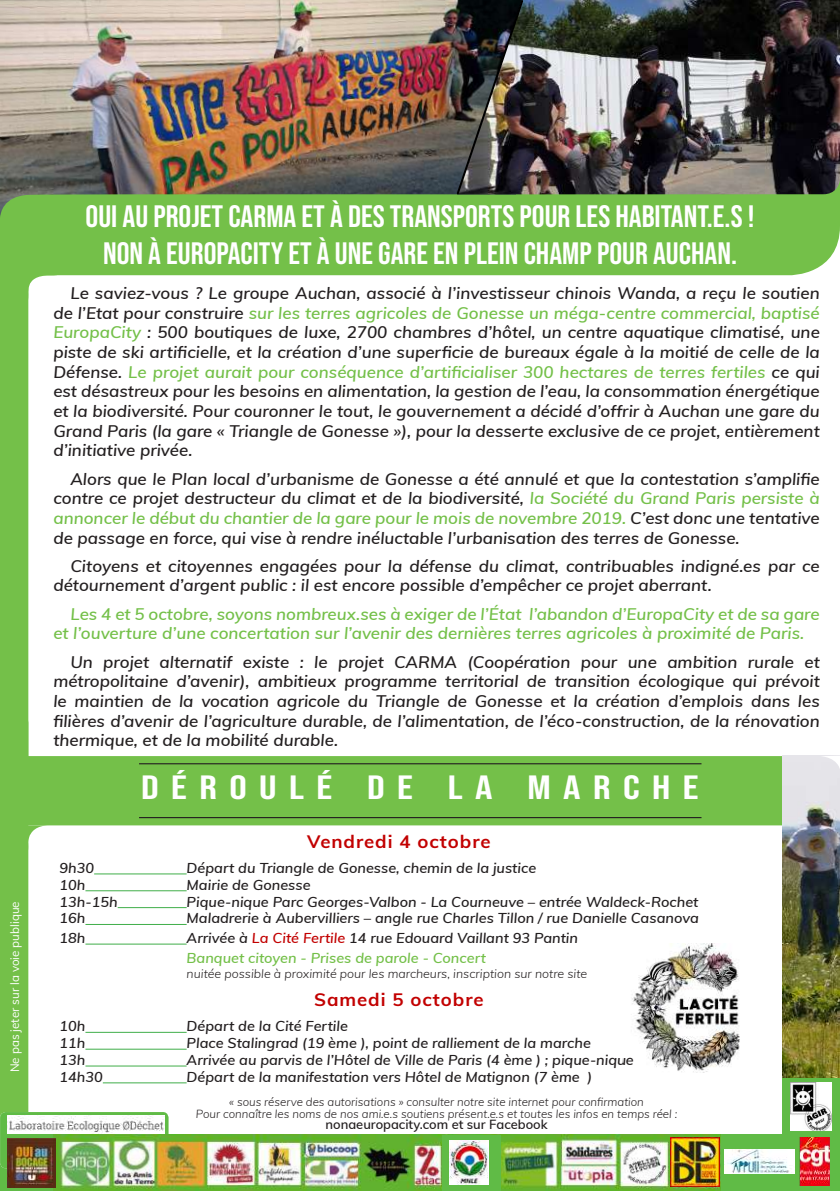
<style>
.page{position:relative;width:840px;height:1191px;background:#fff}
.page>*{position:absolute;margin:0;border:0;box-sizing:border-box;transform-origin:0 0}
.t1{font:33.6px "Bebas Neue";letter-spacing:.285em;color:#fff;scale:1.29 1}
.t2{font:31px/37.2px "Bebas Neue";color:#fff;text-align:center}
.t3{font:700 18px "Muli";letter-spacing:.05em;color:#c20000}
.t4{font:italic 600 16.4px/19.6px "Muli";color:#231f20;text-align:justify}
.t5{font:italic 600 16.4px/19.6px "Muli";color:#74c049}
.t6{font:italic 600 14px "Muli";color:#231f20}
.t7{font:italic 600 14px/19.6px "Muli";color:#74c049}
.t8{font:600 13px "Muli";color:#231f20}
.t9{font:italic 300 12px "Muli";color:#231f20}
.t10{font:12px "Muli";color:#fff}
.t11{font:italic 300 11.4px/11.4px "Muli";color:#231f20;text-align:center}
.s1{color:#74c049}
.s2{color:#231f20}
.s3{color:#c20000}
</style>
<div class="page">
<div style="left:0;top:86px;width:839px;height:189px;background:#74c049;border-radius:49px"></div>
<hr style="left:94px;top:873px;width:92px;height:1px;background:#40ae49">
<hr style="left:85px;top:890px;width:101px;height:1px;background:#40ae49">
<hr style="left:118px;top:907px;width:68px;height:1px;background:#40ae49">
<hr style="left:85px;top:924px;width:101px;height:1px;background:#40ae49">
<hr style="left:85px;top:943px;width:101px;height:1px;background:#40ae49">
<hr style="left:85px;top:1032px;width:101px;height:1px;background:#40ae49">
<hr style="left:85px;top:1048px;width:101px;height:1px;background:#40ae49">
<hr style="left:85px;top:1065px;width:101px;height:1px;background:#40ae49">
<hr style="left:103px;top:1082px;width:83px;height:1px;background:#40ae49">
<div style="left:0;top:756px;width:839px;height:69px;background:#74c049;border-radius:17px"></div>
<img style="left:0;top:0;width:455px;height:217px">
<div style="left:0;top:711px;width:28px;height:471px;background:#74c049;border-radius:12px"></div>
<div style="left:0;top:216px;width:28px;height:564px;background:#74c049;border-radius:12px"></div>
<hr style="left:139px;top:763px;width:562px;height:1px;background:#231f20">
<hr style="left:139px;top:817px;width:562px;height:1px;background:#231f20">
<img style="left:782px;top:755px;width:57px;height:323px">
<div style="left:782px;top:1078px;width:57px;height:57px;background:#60bb46"></div>
<svg style="left:819px;top:755px;width:20px;height:18px"></svg>
<svg style="left:28px;top:825px;width:21px;height:25px"></svg>
<svg style="left:28px;top:270px;width:48px;height:30px"></svg>
<svg style="left:0;top:1168px;width:54px;height:23px"></svg>
<svg style="left:0;top:1112px;width:168px;height:56px"></svg>
<img style="left:54px;top:1134px;width:667px;height:57px">
<img style="left:670px;top:1137px;width:49px;height:49px">
<div style="left:442px;top:1134px;width:58px;height:56px;background:#60bb46"></div>
<div style="left:721px;top:1134px;width:118px;height:57px;background:#60bb46"></div>
<img style="left:449px;top:1140px;width:39px;height:44px">
<img style="left:7px;top:1138px;width:49px;height:49px">
<img style="left:799px;top:1137px;width:30px;height:48px">
<img style="left:790px;top:1082px;width:41px;height:48px">
<img style="left:632px;top:943px;width:108px;height:129px">
<img style="left:724px;top:1149px;width:69px;height:24px">
<img style="left:524px;top:0;width:315px;height:194px">
<img style="left:455px;top:0;width:69px;height:195px">
<img style="left:7px;top:1115px;width:157px;height:18px">
<p class="t10" style="left:6px;top:1072px;width:172px;rotate:-90deg">Ne pas jeter sur la voie publique</p>
<h2 class="t2" style="left:86px;top:198px;width:670px">OUI AU PROJET CARMA ET À DES TRANSPORTS POUR LES HABITANT.E.S !<br>NON À EUROPACITY ET À UNE GARE EN PLEIN CHAMP POUR AUCHAN.</h2>
<p class="t4" style="left:53px;top:282px;width:767px;text-indent:17px">Le saviez-vous ? Le groupe Auchan, associé à l’investisseur chinois Wanda, a reçu le soutien de l’Etat pour construire <span class="s1">sur les terres agricoles de Gonesse un méga-centre commercial, baptisé EuropaCity</span> : 500 boutiques de luxe, 2700 chambres d’hôtel, un centre aquatique climatisé, une piste de ski artificielle, et la création d’une superficie de bureaux égale à la moitié de celle de la Défense. <span class="s1">Le projet aurait pour conséquence d’artificialiser 300 hectares de terres fertiles</span> ce qui est désastreux pour les besoins en alimentation, la gestion de l’eau, la consommation énergétique et la biodiversité. Pour couronner le tout, le gouvernement a décidé d’offrir à Auchan une gare du Grand Paris (la gare « Triangle de Gonesse »), pour la desserte exclusive de ce projet, entièrement d’initiative privée.</p>
<p class="t4" style="left:53px;top:468px;width:767px;text-indent:17px">Alors que le Plan local d’urbanisme de Gonesse a été annulé et que la contestation s’amplifie contre ce projet destructeur du climat et de la biodiversité, <span class="s1">la Société du Grand Paris persiste à annoncer le début du chantier de la gare pour le mois de novembre 2019.</span> C’est donc une tentative de passage en force, qui vise à rendre inéluctable l’urbanisation des terres de Gonesse.</p>
<p class="t4" style="left:53px;top:555px;width:767px;text-indent:17px">Citoyens et citoyennes engagées pour la défense du climat, contribuables indigné.es par ce détournement d’argent public : il est encore possible d’empêcher ce projet aberrant.</p>
<p class="t5" style="left:53px;top:603px;width:767px;text-indent:17px">Les 4 et 5 octobre, soyons nombreux.ses à exiger de l’État l’abandon d’EuropaCity et de sa gare et l’ouverture d’une concertation sur l’avenir des dernières terres agricoles à proximité de Paris.</p>
<p class="t4" style="left:53px;top:651px;width:767px;text-indent:17px">Un projet alternatif existe : le projet CARMA (Coopération pour une ambition rurale et métropolitaine d’avenir), ambitieux programme territorial de transition écologique qui prévoit le maintien de la vocation agricole du Triangle de Gonesse et la création d’emplois dans les filières d’avenir de l’agriculture durable, de l’alimentation, de l’éco-construction, de la rénovation thermique, et de la mobilité durable.</p>
<h1 class="t1" style="left:141px;top:768px;width:433px">DÉROULÉ DE LA MARCHE</h1>
<p class="t3" style="left:307px;top:828px;width:185px">Vendredi 4 octobre</p>
<p class="t6" style="left:59px;top:857px;width:36px">9h30</p>
<p class="t6" style="left:186px;top:857px;width:351px">Départ du Triangle de Gonesse, chemin de la justice</p>
<p class="t6" style="left:59px;top:874px;width:27px">10h</p>
<p class="t6" style="left:186px;top:874px;width:125px">Mairie de Gonesse</p>
<p class="t6" style="left:59px;top:891px;width:60px">13h-15h</p>
<p class="t6" style="left:186px;top:891px;width:513px">Pique-nique Parc Georges-Valbon - La Courneuve – entrée Waldeck-Rochet</p>
<p class="t6" style="left:59px;top:908px;width:27px">16h</p>
<p class="t6" style="left:186px;top:908px;width:513px">Maladrerie à Aubervilliers – angle rue Charles Tillon / rue Danielle Casanova</p>
<p class="t6" style="left:59px;top:927px;width:27px">18h</p>
<p class="t7" style="left:186px;top:927px;width:393px"><span class="s2">Arrivée à</span> <span class="s3">La Cité Fertile</span> <span class="s2">14 rue Edouard Vaillant 93 Pantin<br></span>Banquet citoyen - Prises de parole - Concert</p>
<p class="t9" style="left:186px;top:964px;width:402px">nuitée possible à proximité pour les marcheurs, inscription sur notre site</p>
<p class="t3" style="left:314px;top:986px;width:171px">Samedi 5 octobre</p>
<p class="t6" style="left:59px;top:1016px;width:27px">10h</p>
<p class="t6" style="left:186px;top:1016px;width:163px">Départ de la Cité Fertile</p>
<p class="t6" style="left:59px;top:1033px;width:27px">11h</p>
<p class="t6" style="left:186px;top:1033px;width:405px">Place Stalingrad (19 ème ), point de ralliement de la marche</p>
<p class="t6" style="left:59px;top:1049px;width:27px">13h</p>
<p class="t6" style="left:186px;top:1049px;width:448px">Arrivée au parvis de l’Hôtel de Ville de Paris (4 ème ) ; pique-nique</p>
<p class="t6" style="left:59px;top:1066px;width:45px">14h30</p>
<p class="t6" style="left:186px;top:1066px;width:407px">Départ de la manifestation vers Hôtel de Matignon (7 ème )</p>
<p class="t11" style="left:196px;top:1096px;width:482px">« sous réserve des autorisations » consulter notre site internet pour confirmation<br>Pour connaître les noms de nos ami.e.s soutiens présent.e.s et toutes les infos en temps réel :</p>
<p class="t8" style="left:325px;top:1115px;width:223px">nonaeuropacity.com et sur Facebook</p>
</div>
